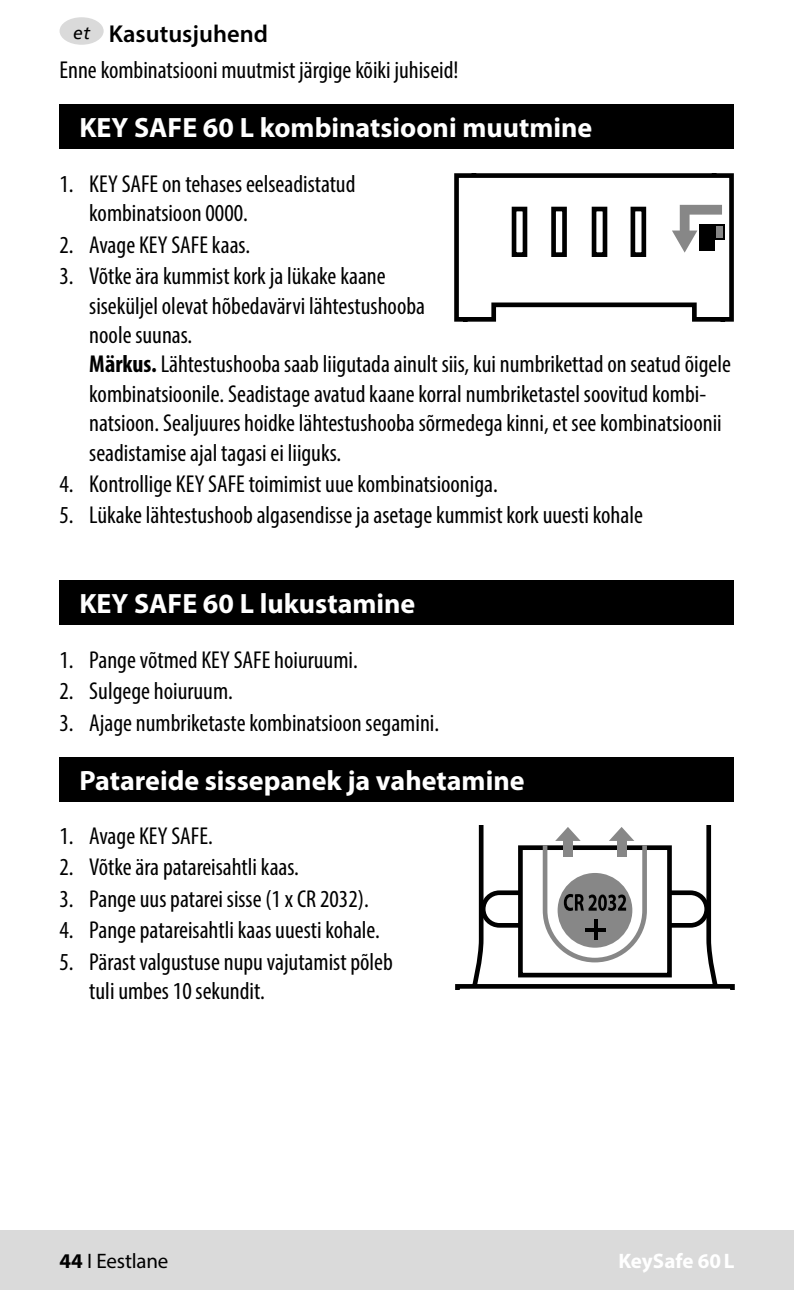
<style>
.page{position:relative;width:794px;height:1290px;background:#fff}
.page>*{position:absolute;margin:0;border:0;box-sizing:border-box;transform-origin:0 0}
.t1{font:700 28px "Myriad Pro";color:#fff}
.t2{font:condensed 24.5px/29.4px "Myriad Pro";color:#000}
.t3{font:600 24.5px "Myriad Pro";color:#000}
.t4{font:21px "Myriad Pro";letter-spacing:-.01em;color:#000}
.t5{font:700 21px "Myriad Pro";color:#fff}
.s1{font-family:"Frutiger LT Pro";font-weight:400;font-style:italic;font-size:17.5px}
.s2{font-weight:700}
</style>
<div class="page">
<div style="left:0;top:1230px;width:794px;height:60px;background:#dadada"></div>
<div style="left:60px;top:104px;width:674px;height:45px;background:#000"></div>
<div style="left:60px;top:580px;width:674px;height:45px;background:#000"></div>
<div style="left:60px;top:757px;width:674px;height:45px;background:#000"></div>
<div style="left:60px;top:17px;width:44px;height:28px;background:#dadada;border-radius:50%"></div>
<svg style="left:454px;top:174px;width:280px;height:147px"></svg>
<div style="left:591px;top:207px;width:16px;height:50px;border:5px solid #000"></div>
<div style="left:630px;top:207px;width:16px;height:50px;border:5px solid #000"></div>
<svg style="left:722px;top:224px;width:2px;height:16px"></svg>
<svg style="left:672px;top:205px;width:50px;height:48px"></svg>
<svg style="left:455px;top:827px;width:280px;height:162px"></svg>
<p class="t3" style="left:73px;top:18px;width:196px"><span class="s1">et</span> Kasutusjuhend</p>
<p class="t2" style="left:60px;top:55px;width:400px">Enne kombinatsiooni muutmist järgige kõiki juhiseid!</p>
<p class="t1" style="left:79px;top:109px;width:514px">KEY SAFE 60 L kombinatsiooni muutmine</p>
<p class="t2" style="left:89px;top:169px;width:268px;text-indent:-30px">1. KEY SAFE on tehases eelseadistatud kombinatsioon 0000.</p>
<p class="t2" style="left:60px;top:230px;width:192px">2. Avage KEY SAFE kaas.</p>
<p class="t2" style="left:89px;top:261px;width:643px;text-indent:-30px">3. Võtke ära kummist kork ja lükake kaane<br>siseküljel olevat hõbedavärvi lähtestushooba<br>noole suunas.<br><span class="s2">Märkus.</span> Lähtestushooba saab liigutada ainult siis, kui numbrikettad on seatud õigele kombinatsioonile. Seadistage avatud kaane korral numbriketastel soovitud kombi&shy;natsioon. Sealjuures hoidke lähtestushooba sõrmedega kinni, et see kombinatsioonii seadistamise ajal tagasi ei liiguks.</p>
<p class="t2" style="left:60px;top:469px;width:440px">4. Kontrollige KEY SAFE toimimist uue kombinatsiooniga.</p>
<p class="t2" style="left:60px;top:500px;width:585px">5. Lükake lähtestushoob algasendisse ja asetage kummist kork uuesti kohale</p>
<p class="t1" style="left:79px;top:585px;width:337px">KEY SAFE 60 L lukustamine</p>
<p class="t2" style="left:60px;top:645px;width:300px">1. Pange võtmed KEY SAFE hoiuruumi.</p>
<p class="t2" style="left:60px;top:676px;width:175px">2. Sulgege hoiuruum.</p>
<p class="t2" style="left:60px;top:707px;width:381px">3. Ajage numbriketaste kombinatsioon segamini.</p>
<p class="t1" style="left:79px;top:762px;width:447px">Patareide sissepanek ja vahetamine</p>
<p class="t2" style="left:60px;top:821px;width:155px">1. Avage KEY SAFE.</p>
<p class="t2" style="left:60px;top:852px;width:241px">2. Võtke ära patareisahtli kaas.</p>
<p class="t2" style="left:60px;top:883px;width:311px">3. Pange uus patarei sisse (1 x CR 2032).</p>
<p class="t2" style="left:60px;top:915px;width:322px">4. Pange patareisahtli kaas uuesti kohale.</p>
<p class="t2" style="left:89px;top:946px;width:305px;text-indent:-30px">5. Pärast valgustuse nupu vajutamist põleb tuli umbes 10 sekundit.</p>
<p class="t4" style="left:60px;top:1248px;width:110px"><span class="s2">44</span> I Eestlane</p>
<p class="t5" style="left:618px;top:1247px;width:118px">KeySafe 60L</p>
</div>
